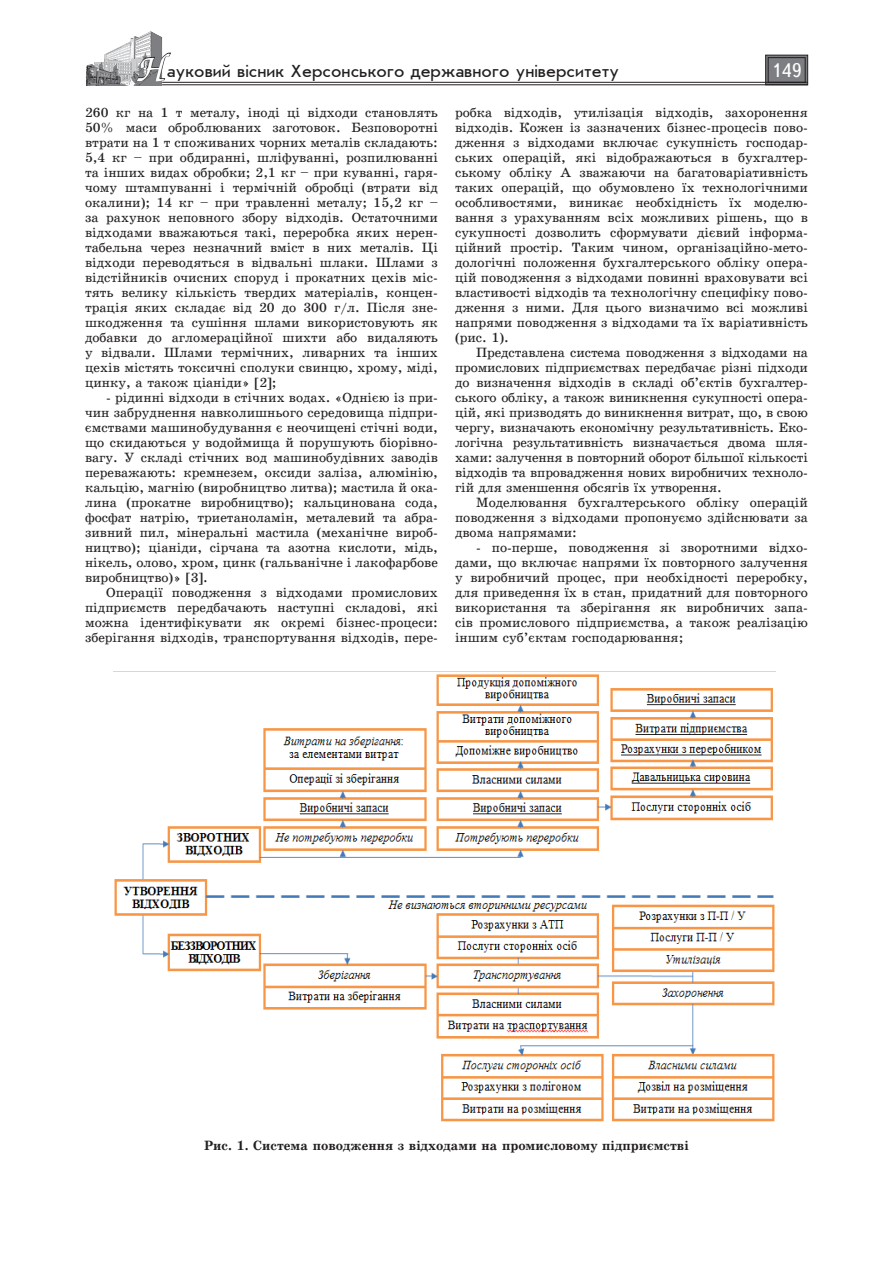
<style>
.page{position:relative;width:893px;height:1263px;background:#fff}
.page>*{position:absolute;margin:0;border:0;box-sizing:border-box;transform-origin:0 0}
.t1{font:19.5px "Ukrainian Text";color:#fff}
.t2{font:18px "Ukrainian Journal Sans";color:#231f20}
.Текст_основной{font:13.5px/15px "Ukrainian School";color:#231f20;text-align:justify}
.Рисунок{font:700 13.5px "Ukrainian School";color:#231f20}
.s1{font-family:"Zapf Chancer";font-size:30px;color:#fff}
</style>
<div class="page">
<svg style="left:765px;top:55px;width:43px;height:30px"></svg>
<div style="left:768px;top:57px;width:37px;height:26px;border:1px solid #231f20"></div>
<hr style="left:87px;top:82px;width:721px;height:1px;background:#231f20">
<hr style="left:87px;top:85px;width:721px;height:1px;background:#231f20">
<img style="left:85px;top:31px;width:78px;height:54px">
<svg style="left:136px;top:52px;width:36px;height:30px"></svg>
<img style="left:114px;top:674px;width:661px;height:448px">
<h2 class="t2" style="left:137px;top:62px;width:484px"><span class="s1">Н</span>ауковий вісник Херсонського державного університету</h2>
<h1 class="t1" style="left:771px;top:60px;width:32px">149</h1>
<p class="Текст_основной" style="left:85px;top:105px;width:354px">260 кг на 1 т металу, іноді ці відходи становлять 50% маси оброблюваних заготовок. Безповоротні втрати на 1 т споживаних чорних металів складають:<br>5,4 кг – при обдиранні, шліфуванні, розпилюванні та інших видах обробки; 2,1 кг – при куванні, гаря&shy;чому штампуванні і термічній обробці (втрати від окалини); 14 кг – при травленні металу; 15,2 кг – за рахунок неповного збору відходів. Остаточними відходами вважаються такі, переробка яких нерен&shy;табельна через незначний вміст в них металів. Ці відходи переводяться в відвальні шлаки. Шлами з відстійників очисних споруд і прокатних цехів міс&shy;тять велику кількість твердих матеріалів, концен&shy;трація яких складає від 20 до 300 г/л. Після зне&shy;шкодження та сушіння шлами використовують як добавки до агломераційної шихти або видаляють у відвали. Шлами термічних, ливарних та інших цехів містять токсичні сполуки свинцю, хрому, міді, цинку, а також ціаніди» [2];</p>
<p class="Текст_основной" style="left:85px;top:390px;width:354px;text-indent:21px">- рідинні відходи в стічних водах. «Однією із при&shy;чин забруднення навколишнього середовища підпри&shy;ємствами машинобудування є неочищені стічні води, що скидаються у водоймища й порушують біорівно&shy;вагу. У складі стічних вод машинобудівних заводів переважають: кремнезем, оксиди заліза, алюмінію, кальцію, магнію (виробництво литва); мастила й ока&shy;лина (прокатне виробництво); кальцинована сода, фосфат натрію, триетаноламін, металевий та абра&shy;зивний пил, мінеральні мастила (механічне вироб&shy;ництво); ціаніди, сірчана та азотна кислоти, мідь, нікель, олово, хром, цинк (гальванічне і лакофарбове виробництво)» [3].</p>
<p class="Текст_основной" style="left:85px;top:585px;width:354px;text-indent:21px">Операції поводження з відходами промислових підприємств передбачають наступні складові, які можна ідентифікувати як окремі бізнес-процеси: зберігання відходів, транспортування відходів, пере-</p>
<p class="Текст_основной" style="left:455px;top:105px;width:354px">робка відходів, утилізація відходів, захоронення відходів. Кожен із зазначених бізнес-процесів пово&shy;дження з відходами включає сукупність господар&shy;ських операцій, які відображаються в бухгалтер&shy;ському обліку А зважаючи на багатоваріативність таких операцій, що обумовлено їх технологічними особливостями, виникає необхідність їх моделю&shy;вання з урахуванням всіх можливих рішень, що в сукупності дозволить сформувати дієвий інформа&shy;ційний простір. Таким чином, організаційно-мето&shy;дологічні положення бухгалтерського обліку опера&shy;цій поводження з відходами повинні враховувати всі властивості відходів та технологічну специфіку пово&shy;дження з ними. Для цього визначимо всі можливі напрями поводження з відходами та їх варіативність (рис. 1).</p>
<p class="Текст_основной" style="left:455px;top:345px;width:354px;text-indent:21px">Представлена система поводження з відходами на промислових підприємствах передбачає різні підходи до визначення відходів в складі об’єктів бухгалтер&shy;ського обліку, а також виникнення сукупності опера&shy;цій, які призводять до виникнення витрат, що, в свою чергу, визначають економічну результативність. Еко&shy;логічна результативність визначається двома шля&shy;хами: залучення в повторний оборот більшої кількості відходів та впровадження нових виробничих техноло&shy;гій для зменшення обсягів їх утворення.</p>
<p class="Текст_основной" style="left:455px;top:495px;width:354px;text-indent:21px">Моделювання бухгалтерського обліку операцій поводження з відходами пропонуємо здійснювати за двома напрямами:</p>
<p class="Текст_основной" style="left:455px;top:540px;width:354px;text-indent:21px">- по-перше, поводження зі зворотними відхо&shy;дами, що включає напрями їх повторного залучення у виробничий процес, при необхідності переробку, для приведення їх в стан, придатний для повторного використання та зберігання як виробничих запа&shy;сів промислового підприємства, а також реалізацію іншим суб’єктам господарювання;</p>
<p class="Рисунок" style="left:204px;top:1138px;width:486px">Рис. 1. Система поводження з відходами на промисловому підприємстві</p>
</div>
